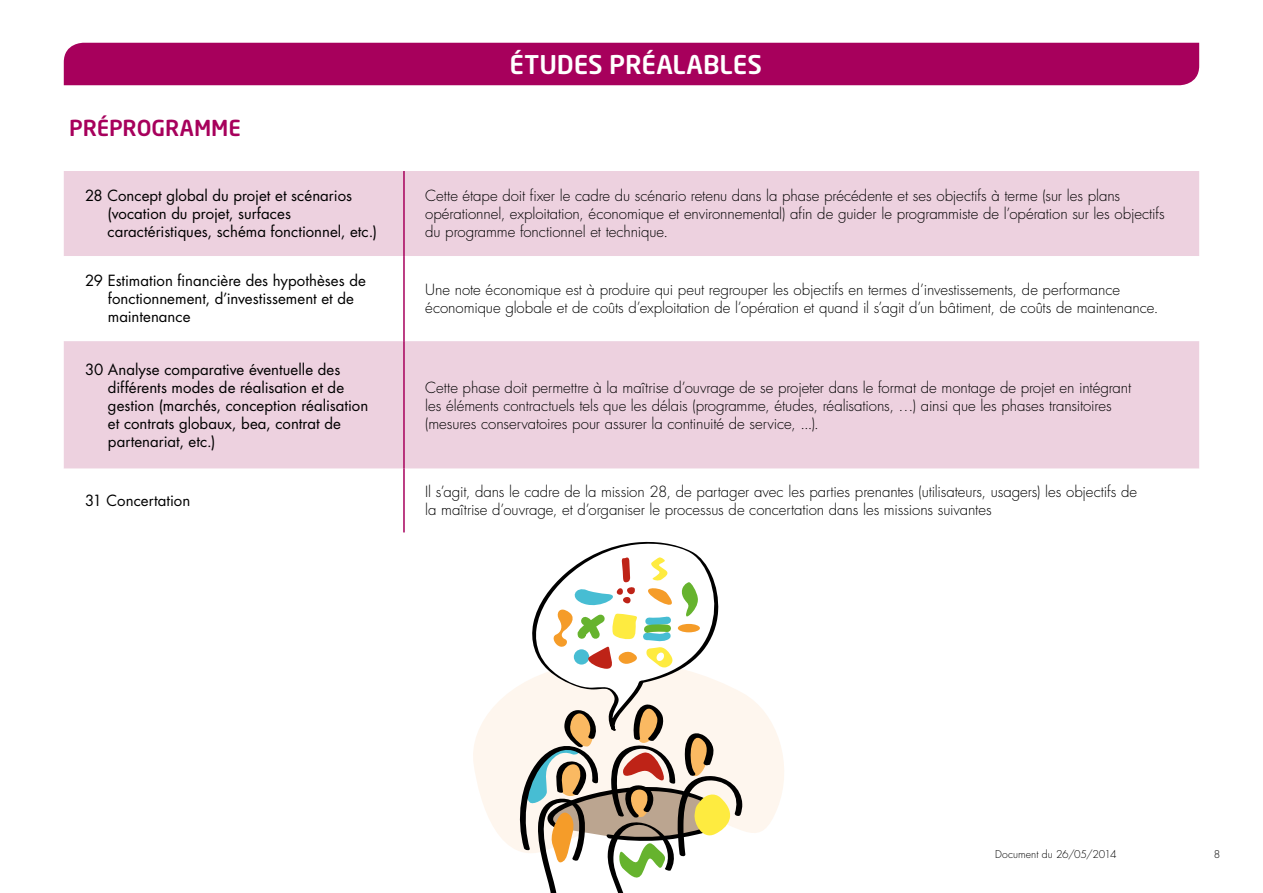
<style>
.page{position:relative;width:1263px;height:893px;background:#fff}
.page>*{position:absolute;margin:0;border:0;box-sizing:border-box;transform-origin:0 0}
.t1{font:500 25.5px "Neo Sans Std";letter-spacing:-.005em;color:#fff}
.t2{font:500 21.75px "Neo Sans Std";letter-spacing:-.005em;color:#a7005c}
.t3{font:300 15px/18px "Futura";letter-spacing:-.005em;color:#000}
.t4{font:15px/18px "Futura";color:#000}
.t5{font:300 10.5px "Futura";letter-spacing:.005em;color:#000}
</style>
<div class="page">
<svg style="left:473px;top:688px;width:311px;height:161px;fill:#fef6ee"></svg>
<svg style="left:515px;top:541px;width:228px;height:352px"></svg>
<div style="left:64px;top:171px;width:1135px;height:85px;background:#edd1df"></div>
<div style="left:64px;top:341px;width:1135px;height:128px;background:#edd1df"></div>
<hr style="left:403px;top:171px;width:2px;height:85px;background:#a7005c">
<hr style="left:403px;top:256px;width:2px;height:85px;background:#a7005c">
<hr style="left:403px;top:341px;width:2px;height:128px;background:#a7005c">
<hr style="left:403px;top:469px;width:2px;height:63px;background:#a7005c">
<div style="left:64px;top:43px;width:1135px;height:42px;background:#a7005c"></div>
<h2 class="t2" style="left:69px;top:115px;width:173px">PRÉPROGRAMME</h2>
<h1 class="t1" style="left:510px;top:48px;width:254px">ÉTUDES PRÉALABLES</h1>
<p class="t4" style="left:108px;top:187px;width:271px;text-indent:-22px">28 Concept global du projet et scénarios (vocation du projet, surfaces caractéristiques, schéma fonctionnel, etc.)</p>
<p class="t3" style="left:425px;top:187px;width:741px">Cette étape doit fixer le cadre du scénario retenu dans la phase précédente et ses objectifs à terme (sur les plans opérationnel, exploitation, économique et environnemental) afin de guider le programmiste de l’opération sur les objectifs du programme fonctionnel et technique.</p>
<p class="t4" style="left:108px;top:272px;width:260px;text-indent:-23px">29 Estimation financière des hypothèses de fonctionnement, d’investissement et de maintenance</p>
<p class="t3" style="left:425px;top:281px;width:735px">Une note économique est à produire qui peut regrouper les objectifs en termes d’investissements, de performance économique globale et de coûts d’exploitation de l’opération et quand il s’agit d’un bâtiment, de coûts de maintenance.</p>
<p class="t4" style="left:108px;top:360px;width:262px;text-indent:-23px">30 Analyse comparative éventuelle des différents modes de réalisation et de gestion (marchés, conception réalisation et contrats globaux, bea, contrat de partenariat, etc.)</p>
<p class="t3" style="left:425px;top:378px;width:707px">Cette phase doit permettre à la maîtrise d’ouvrage de se projeter dans le format de montage de projet en intégrant les éléments contractuels tels que les délais (programme, études, réalisations, …) ainsi que les phases transitoires (mesures conservatoires pour assurer la continuité de service, ...).</p>
<p class="t4" style="left:85px;top:492px;width:107px">31 Concertation</p>
<p class="t3" style="left:425px;top:483px;width:713px">Il s’agit, dans le cadre de la mission 28, de partager avec les parties prenantes (utilisateurs, usagers) les objectifs de la maîtrise d’ouvrage, et d’organiser le processus de concertation dans les missions suivantes</p>
<p class="t5" style="left:995px;top:848px;width:123px">Document du 26/05/2014</p>
<p class="t5" style="left:1214px;top:848px;width:8px">8</p>
</div>
